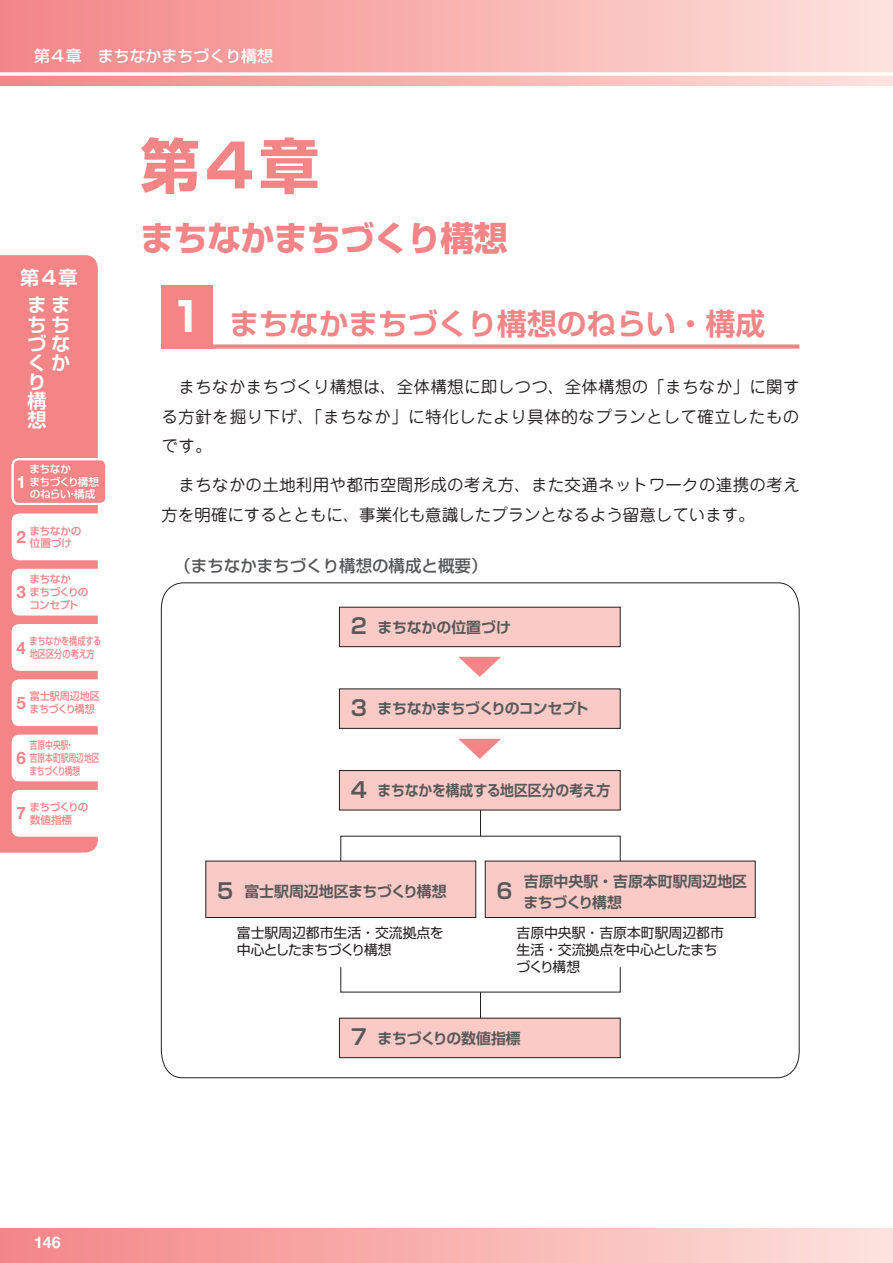
<style>
.page{position:relative;width:893px;height:1263px;background:#fff}
.page>*{position:absolute;margin:0;border:0;box-sizing:border-box;transform-origin:0 0}
.t1{font:700 59.55px "Shin Go Pro";color:#f38587}
.t2{font:700 34.05px "Shin Go Pro";letter-spacing:-.02em;color:#f38587}
.t3{font:32.7px "Shin Go Pro";color:#f38587;scale:1.43 1}
.t4{font:700 29.7px "Shin Go Pro De";color:#f38587}
.t5{font:700 21.3px "Shin Go Pro De";color:#57585a}
.t6{font:700 19.2px/19.2px "Shin Go Pro De";color:#fff;text-align:center}
.t7{font:700 16.95px "Helvetica Neue";color:#f38587}
.t8{font:700 16.95px "Helvetica Neue";color:#fff}
.t9{font:16.5px/29.7px "Jun 201 Pro";letter-spacing:.02em;color:#231f20;text-align:justify}
.t10{font:500 16.5px "Shin Go Pro";color:#57585a}
.t11{font:500 15.9px "Shin Go Pro";color:#fff}
.t12{font:700 15.9px "Helvetica Neue";color:#fff}
.t13{font:700 14.85px/21.3px "Shin Go Pro De";letter-spacing:-.005em;color:#57585a}
.t14{font:700 14.85px "Shin Go Pro De";letter-spacing:-.005em;color:#57585a;scale:.93 1}
.t15{font:700 14.85px "Shin Go Pro De";letter-spacing:-.03em;color:#57585a}
.t16{font:13.8px/17px "Shin Go Pro";color:#231f20}
.t17{font:500 10.65px/12.8px "Shin Go Pro";color:#f38587;scale:.73 1}
.t18{font:500 10.65px/12.8px "Shin Go Pro";letter-spacing:-.02em;color:#f38587}
.t19{font:500 10.65px/12.8px "Shin Go Pro";letter-spacing:-.035em;color:#fff}
.t20{font:500 10.65px/12.8px "Shin Go Pro";letter-spacing:-.02em;color:#f38587;scale:.77 1}
.t21{font:500 10.65px/12.8px "Shin Go Pro";letter-spacing:-.045em;color:#f38587}
.t22{font:500 10.65px/12.8px "Shin Go Pro";color:#f38587;scale:.94 1}
.s1{font-family:"Shin Go Pro";font-size:40.35px;color:#fff}
.s2{font-size:21.3px}
</style>
<div class="page">
<div style="left:0;top:0;width:893px;height:85px;background:linear-gradient(to right,#f38585,#fde2dc)"></div>
<div style="left:0;top:1229px;width:893px;height:34px;background:linear-gradient(to right,#f38585,#fde2dc)"></div>
<svg style="left:0;top:72px;width:893px;height:4px"></svg>
<div style="left:0;top:255px;width:98px;height:598px;background:#f38587"></div>
<div style="left:13px;top:791px;width:93px;height:45px;background:#fff;border-radius:6px"></div>
<div style="left:12px;top:790px;width:95px;height:47px;border:2px solid #fff;border-radius:6px"></div>
<div style="left:13px;top:736px;width:93px;height:44px;background:#fff;border-radius:6px"></div>
<div style="left:12px;top:735px;width:95px;height:46px;border:2px solid #fff;border-radius:6px"></div>
<div style="left:13px;top:680px;width:93px;height:45px;background:#fff;border-radius:6px"></div>
<div style="left:12px;top:679px;width:95px;height:47px;border:2px solid #fff;border-radius:6px"></div>
<div style="left:13px;top:625px;width:93px;height:45px;background:#fff;border-radius:6px"></div>
<div style="left:12px;top:624px;width:95px;height:47px;border:2px solid #fff;border-radius:6px"></div>
<div style="left:13px;top:570px;width:93px;height:44px;background:#fff;border-radius:6px"></div>
<div style="left:12px;top:569px;width:95px;height:46px;border:2px solid #fff;border-radius:6px"></div>
<div style="left:13px;top:514px;width:93px;height:45px;background:#fff;border-radius:6px"></div>
<div style="left:12px;top:513px;width:95px;height:47px;border:2px solid #fff;border-radius:6px"></div>
<div style="left:13px;top:459px;width:93px;height:45px;background:#f38587;border-radius:6px"></div>
<div style="left:12px;top:458px;width:95px;height:47px;border:2px solid #fff;border-radius:6px"></div>
<svg style="left:161px;top:582px;width:639px;height:496px"></svg>
<div style="left:162px;top:285px;width:51px;height:64px;background:#f38587"></div>
<div style="left:162px;top:344px;width:637px;height:5px;background:#f38587"></div>
<div style="left:339px;top:607px;width:281px;height:40px;background:#facac6"></div>
<div style="left:339px;top:607px;width:282px;height:40px;border:1px solid #231f20"></div>
<div style="left:339px;top:689px;width:281px;height:39px;background:#facac6"></div>
<div style="left:339px;top:688px;width:282px;height:41px;border:1px solid #231f20"></div>
<div style="left:339px;top:770px;width:281px;height:40px;background:#facac6"></div>
<div style="left:339px;top:770px;width:282px;height:40px;border:1px solid #231f20"></div>
<div style="left:339px;top:1018px;width:281px;height:40px;background:#facac6"></div>
<div style="left:339px;top:1018px;width:282px;height:40px;border:1px solid #231f20"></div>
<div style="left:206px;top:861px;width:270px;height:56px;background:#facac6"></div>
<div style="left:205px;top:861px;width:271px;height:57px;border:1px solid #231f20"></div>
<div style="left:485px;top:861px;width:270px;height:56px;background:#facac6"></div>
<div style="left:485px;top:861px;width:270px;height:57px;border:1px solid #231f20"></div>
<svg style="left:480px;top:810px;width:1px;height:26px"></svg>
<svg style="left:480px;top:992px;width:1px;height:26px"></svg>
<p class="t11" style="left:34px;top:43px;width:241px">第４章　まちなかまちづくり構想</p>
<p class="t6" style="left:20px;top:261px;width:59px;line-height:27.6px">第４章まま</p>
<p class="t6" style="left:28px;top:312px;width:43px;text-align:left">ちちづなくかり<br>構想</p>
<p class="t8" style="left:17px;top:471px;width:11px">1</p>
<p class="t19" style="left:29px;top:461px;width:71px">まちなか<br>まちづくり構想のねらい・構成</p>
<p class="t7" style="left:17px;top:526px;width:11px">2</p>
<p class="t18" style="left:29px;top:523px;width:54px">まちなかの位置づけ</p>
<p class="t7" style="left:17px;top:582px;width:11px">3</p>
<p class="t21" style="left:29px;top:572px;width:61px">まちなか<br>まちづくりのコンセプト</p>
<p class="t7" style="left:17px;top:637px;width:11px">4</p>
<p class="t20" style="left:29px;top:633px;width:95px">まちなかを構成する地区区分の考え方</p>
<p class="t7" style="left:17px;top:692px;width:11px">5</p>
<p class="t22" style="left:29px;top:689px;width:76px">富士駅周辺地区まちづくり構想</p>
<p class="t7" style="left:17px;top:747px;width:11px">6</p>
<p class="t17" style="left:29px;top:738px;width:98px">吉原中央駅・<br>吉原本町駅周辺地区まちづくり構想</p>
<p class="t7" style="left:17px;top:803px;width:11px">7</p>
<p class="t18" style="left:29px;top:799px;width:61px">まちづくりの数値指標</p>
<h1 class="t1" style="left:140px;top:119px;width:180px">第４章</h1>
<h2 class="t2" style="left:140px;top:211px;width:369px">まちなかまちづくり構想</h2>
<h3 class="t4" style="left:171px;top:299px;width:596px"><span class="s1">1</span> まちなかまちづくり構想のねらい・構成</h3>
<p class="t9" style="left:162px;top:370px;width:639px">　まちなかまちづくり構想は、全体構想に即しつつ、全体構想の「まちなか」に関する方針を掘り下げ、「まちなか」に特化したより具体的なプランとして確立したものです。</p>
<p class="t9" style="left:162px;top:468px;width:639px">　まちなかの土地利用や都市空間形成の考え方、また交通ネットワークの連携の考え方を明確にするとともに、事業化も意識したプランとなるよう留意しています。</p>
<p class="t10" style="left:174px;top:552px;width:315px">（まちなかまちづくり構想の構成と概要）</p>
<p class="t13" style="left:351px;top:614px;width:162px"><span class="s2">2</span> まちなかの位置づけ</p>
<h3 class="t3" style="left:456px;top:639px;width:34px">▼</h3>
<p class="t15" style="left:351px;top:696px;width:239px"><span class="s2">3</span> まちなかまちづくりのコンセプト</p>
<h3 class="t3" style="left:456px;top:721px;width:34px">▼</h3>
<p class="t14" style="left:351px;top:778px;width:281px"><span class="s2">4</span> まちなかを構成する地区区分の考え方</p>
<p class="t13" style="left:217px;top:878px;width:231px"><span class="s2">5</span> 富士駅周辺地区まちづくり構想</p>
<p class="t5" style="left:496px;top:873px;width:18px">6</p>
<p class="t13" style="left:523px;top:869px;width:225px">吉原中央駅・吉原本町駅周辺地区まちづくり構想</p>
<p class="t16" style="left:237px;top:922px;width:208px">富士駅周辺都市生活・交流拠点を中心としたまちづくり構想</p>
<p class="t16" style="left:516px;top:922px;width:209px">吉原中央駅・吉原本町駅周辺都市生活・交流拠点を中心としたまちづくり構想</p>
<p class="t13" style="left:351px;top:1025px;width:172px"><span class="s2">7</span> まちづくりの数値指標</p>
<p class="t12" style="left:34px;top:1232px;width:28px">146</p>
</div>
